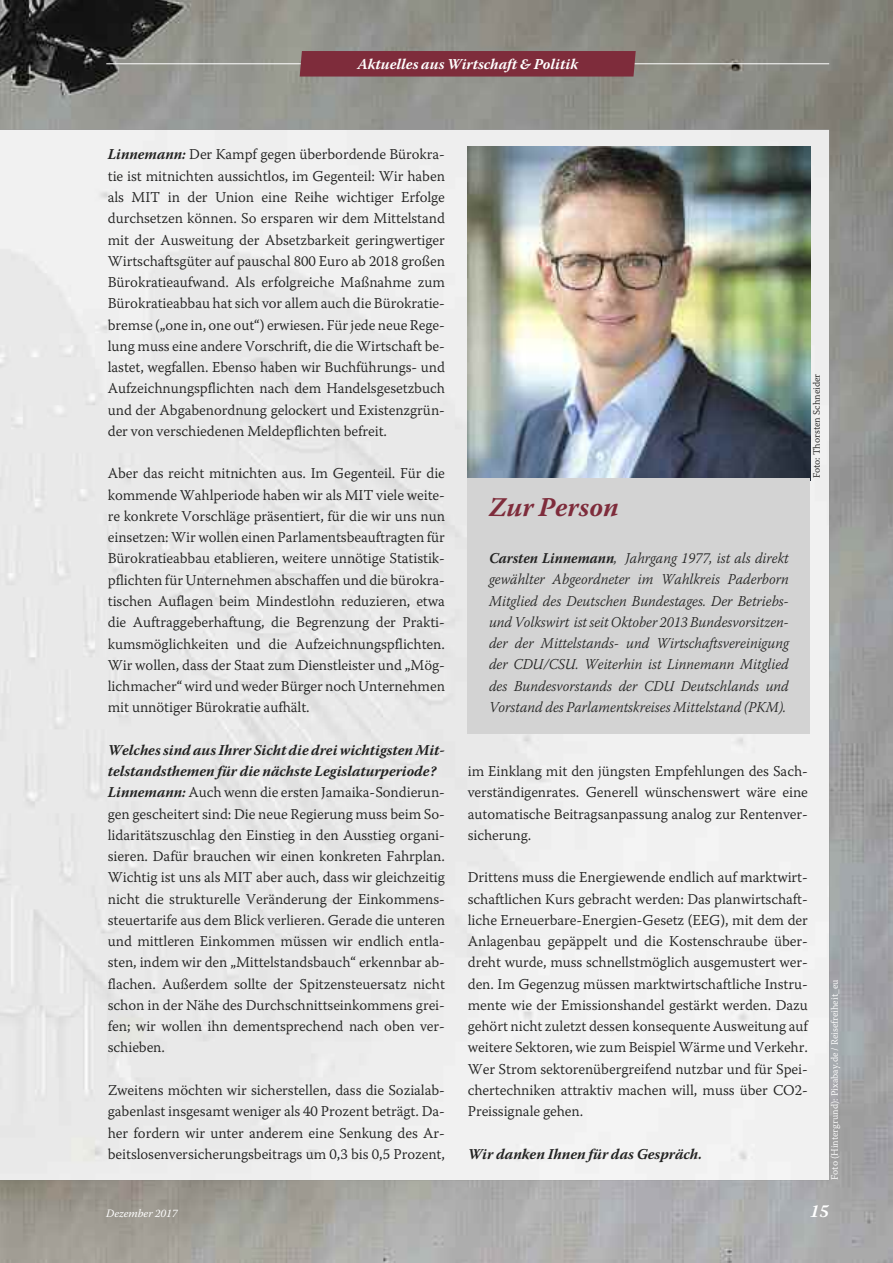
<style>
.page{position:relative;width:893px;height:1263px;background:#fff}
.page>*{position:absolute;margin:0;border:0;box-sizing:border-box;transform-origin:0 0}
.t1{font:italic 700 27px "Warnock Pro";color:#7e2c3b}
.t2{font:italic 700 18px "Warnock Pro";color:#fff}
.t3{font:15px/21.3px "Warnock Pro Light Capt";letter-spacing:-.005em;color:#222221;text-align:justify}
.t4{font:italic 300 15px/21.3px "Warnock Pro";color:#222221;text-align:justify;scale:.95 1}
.t5{font:italic 700 15px/21.3px "Warnock Pro";color:#222221}
.t6{font:italic 700 15px "Warnock Pro";color:#fff}
.t7{font:italic 11.25px "Warnock Pro";color:#fff}
.t8{font:9.75px "Warnock Pro Light Capt";color:#fff}
.t9{font:9.75px "Warnock Pro Light Capt";color:#222221}
.s1{font-family:"Warnock Pro";font-weight:700;font-style:italic}
.s2{font-weight:700}
</style>
<div class="page">
<img style="left:0;top:0;width:893px;height:1263px">
<img style="left:0;top:130px;width:829px;height:1050px">
<hr style="left:106px;top:63px;width:723px;height:1px;background:#fff">
<div style="left:300px;top:51px;width:336px;height:26px;background:#7e2c3b"></div>
<img style="left:468px;top:147px;width:342px;height:331px">
<div style="left:468px;top:478px;width:342px;height:256px;background:#d3d3d3"></div>
<p class="t6" style="left:357px;top:58px;width:222px">Aktuelles aus Wirtschaft &amp; Politik</p>
<p class="t3" style="left:108px;top:145px;width:339px"><span class="s1">Linnemann:</span> Der Kampf gegen überbordende Bürokra&shy;tie ist mitnichten aussichtlos, im Gegenteil: Wir haben als MIT in der Union eine Reihe wichtiger Erfolge durchsetzen können. So ersparen wir dem Mittelstand mit der Ausweitung der Absetzbarkeit geringwertiger Wirtschaftsgüter auf pauschal 800 Euro ab 2018 großen Bürokratieaufwand. Als erfolgreiche Maßnahme zum Bürokratieabbau hat sich vor allem auch die Bürokratie&shy;bremse („one in, one out“) erwiesen. Für jede neue Rege&shy;lung muss eine andere Vorschrift, die die Wirtschaft be&shy;lastet, wegfallen. Ebenso haben wir Buchführungs- und Aufzeichnungspflichten nach dem Handelsgesetzbuch und der Abgabenordnung gelockert und Existenzgrün&shy;der von verschiedenen Meldepflichten befreit.</p>
<p class="t3" style="left:108px;top:464px;width:339px">Aber das reicht mitnichten aus. Im Gegenteil. Für die kommende Wahlperiode haben wir als MIT viele weite&shy;re konkrete Vorschläge präsentiert, für die wir uns nun einsetzen: Wir wollen einen Parlamentsbeauftragten für Bürokratieabbau etablieren, weitere unnötige Statistik&shy;pflichten für Unternehmen abschaffen und die bürokra&shy;tischen Auflagen beim Mindestlohn reduzieren, etwa die Auftraggeberhaftung, die Begrenzung der Prakti&shy;kumsmöglichkeiten und die Aufzeichnungspflichten.<br>Wir wollen, dass der Staat zum Dienstleister und „Mög&shy;lichmacher“ wird und weder Bürger noch Unternehmen mit unnötiger Bürokratie aufhält.</p>
<p class="t5" style="left:108px;top:740px;width:339px">Welches sind aus Ihrer Sicht die drei wichtigsten Mit&shy;telstandsthemen für die nächste Legislaturperiode?</p>
<p class="t3" style="left:108px;top:783px;width:339px"><span class="s1">Linnemann:</span> Auch wenn die ersten Jamaika-Sondierun&shy;gen gescheitert sind: Die neue Regierung muss beim So&shy;lidaritätszuschlag den Einstieg in den Ausstieg organi&shy;sieren. Dafür brauchen wir einen konkreten Fahrplan.<br>Wichtig ist uns als MIT aber auch, dass wir gleichzeitig nicht die strukturelle Veränderung der Einkommens&shy;steuertarife aus dem Blick verlieren. Gerade die unteren und mittleren Einkommen müssen wir endlich entla&shy;sten, indem wir den „Mittelstandsbauch“ erkennbar ab&shy;flachen. Außerdem sollte der Spitzensteuersatz nicht schon in der Nähe des Durchschnittseinkommens grei&shy;fen; wir wollen ihn dementsprechend nach oben ver&shy;schieben.</p>
<p class="t3" style="left:108px;top:1081px;width:339px">Zweitens möchten wir sicherstellen, dass die Sozialab&shy;gabenlast insgesamt weniger als 40 Prozent beträgt. Da&shy;her fordern wir unter anderem eine Senkung des Ar&shy;beitslosenversicherungsbeitrags um 0,3 bis 0,5 Prozent,</p>
<h1 class="t1" style="left:489px;top:497px;width:131px">Zur Person</h1>
<p class="t4" style="left:489px;top:549px;width:317px"><span class="s2">Carsten Linnemann</span>, Jahrgang 1977, ist als direkt gewählter Abgeordneter im Wahlkreis Paderborn Mitglied des Deutschen Bundestages. Der Betriebs&shy;undVolkswirt istseit Oktober 2013 Bundesvorsitzen&shy;der der Mittelstands- und Wirtschaftsvereinigung der CDU/CSU. Weiterhin ist Linnemann Mitglied des Bundesvorstands der CDU Deutschlands und Vorstand des Parlamentskreises Mittelstand (PKM).</p>
<p class="t9" style="left:813px;top:478px;width:106px;rotate:-90deg">Foto: Thorsten Schneider</p>
<p class="t3" style="left:468px;top:762px;width:342px">im Einklang mit den jüngsten Empfehlungen des Sach&shy;verständigenrates. Generell wünschenswert wäre eine automatische Beitragsanpassung analog zur Rentenver&shy;sicherung.</p>
<p class="t3" style="left:468px;top:868px;width:342px">Drittens muss die Energiewende endlich auf marktwirt&shy;schaftlichen Kurs gebracht werden: Das planwirtschaft&shy;liche Erneuerbare-Energien-Gesetz (EEG), mit dem der Anlagenbau gepäppelt und die Kostenschraube über&shy;dreht wurde, muss schnellstmöglich ausgemustert wer&shy;den. Im Gegenzug müssen marktwirtschaftliche Instru&shy;mente wie der Emissionshandel gestärkt werden. Dazu gehört nicht zuletzt dessen konsequente Ausweitung auf weitere Sektoren, wie zum Beispiel Wärme und Verkehr.<br>Wer Strom sektorenübergreifend nutzbar und für Spei&shy;chertechniken attraktiv machen will, muss über CO2- Preissignale gehen.</p>
<p class="t5" style="left:468px;top:1144px;width:236px">Wir danken Ihnen für das Gespräch.</p>
<p class="t8" style="left:831px;top:1180px;width:202px;rotate:-90deg">Foto (Hintergrund): Pixabay.de / Reisefreiheit_eu</p>
<p class="t7" style="left:106px;top:1209px;width:73px">Dezember 2017</p>
<p class="t2" style="left:810px;top:1204px;width:21px">15</p>
</div>
